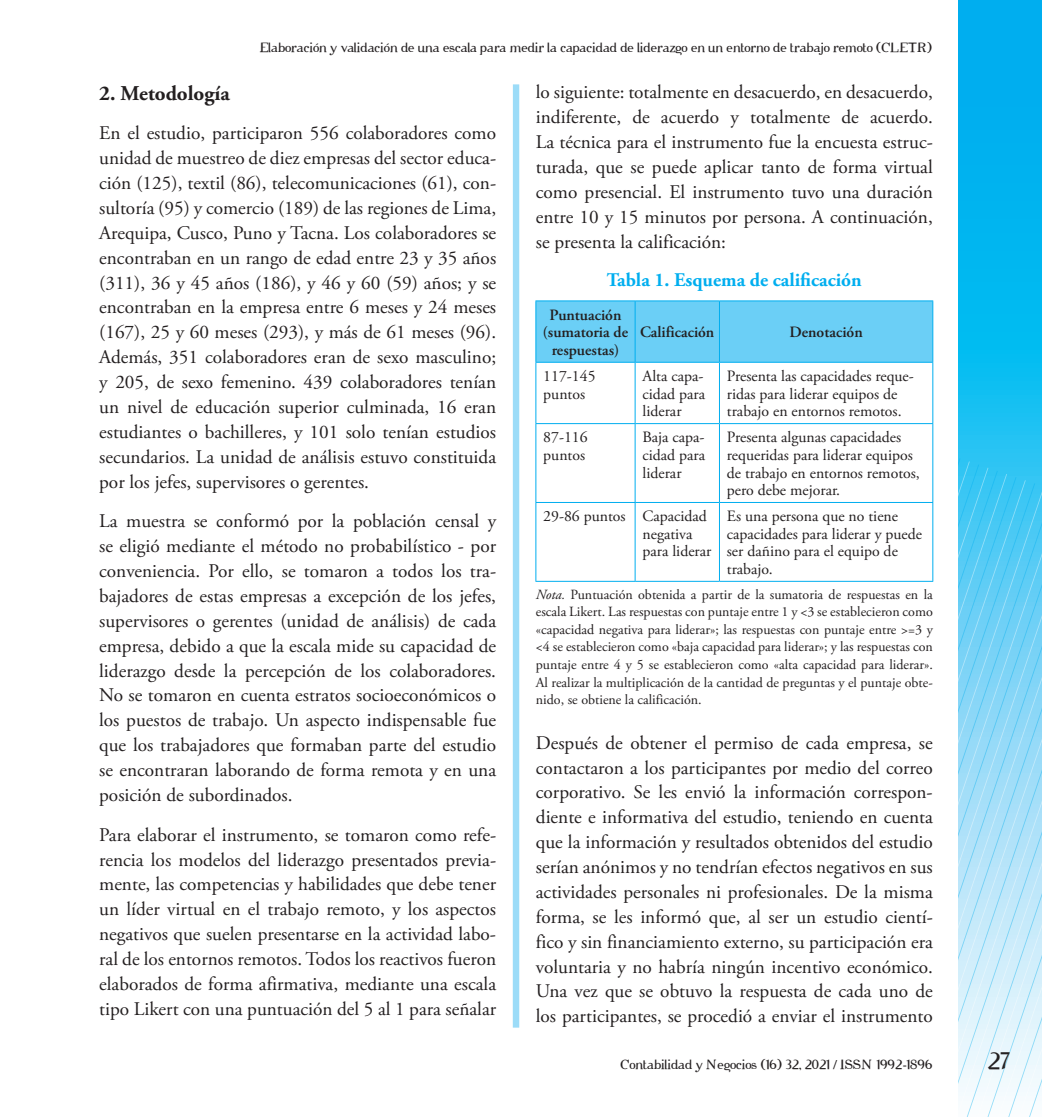
<style>
.page{position:relative;width:1042px;height:1117px;background:#fff}
.page>*{position:absolute;margin:0;border:0;box-sizing:border-box;transform-origin:0 0}
.t1{font:21.88px "Cipher";color:#231f20}
.t2{font:700 21px "Adobe Garamond Pro";color:#231f20}
.t3{font:19.25px/24.8px "Adobe Garamond Pro";color:#231f20;text-align:justify}
.t4{font:700 19.25px "Adobe Garamond Pro";color:#00aeef}
.t5{font:15.75px/17.5px "Adobe Garamond Pro";color:#231f20}
.t6{font:600 15.75px/17.5px "Adobe Garamond Pro";color:#231f20;text-align:center}
.t7{font:14px/17.5px "Adobe Garamond Pro";color:#231f20;text-align:justify}
.t8{font:12.25px "Cipher";color:#231f20}
.s1{font-style:italic}
</style>
<div class="page">
<svg style="left:958px;top:0;width:84px;height:486px;background:#07b7f0"></svg>
<svg style="left:958px;top:552px;width:84px;height:564px;background:#a4e0f8"></svg>
<svg style="left:968px;top:558px;width:74px;height:558px;background:#abe2f8"></svg>
<div style="left:513px;top:84px;width:6px;height:943px;background:#9cdcf8"></div>
<div style="left:536px;top:301px;width:396px;height:61px;background:#6bcff6"></div>
<hr style="left:535px;top:300px;width:100px;height:1px;background:#00aeef">
<hr style="left:535px;top:301px;width:1px;height:61px;background:#00aeef">
<hr style="left:635px;top:300px;width:84px;height:1px;background:#00aeef">
<hr style="left:635px;top:301px;width:1px;height:61px;background:#00aeef">
<hr style="left:719px;top:300px;width:214px;height:1px;background:#00aeef">
<hr style="left:719px;top:301px;width:1px;height:61px;background:#00aeef">
<hr style="left:932px;top:301px;width:1px;height:61px;background:#00aeef">
<hr style="left:535px;top:362px;width:100px;height:1px;background:#00aeef">
<hr style="left:635px;top:362px;width:84px;height:1px;background:#00aeef">
<hr style="left:719px;top:362px;width:214px;height:1px;background:#00aeef">
<hr style="left:535px;top:580px;width:100px;height:1px;background:#00aeef">
<hr style="left:635px;top:580px;width:84px;height:1px;background:#00aeef">
<hr style="left:719px;top:580px;width:214px;height:1px;background:#00aeef">
<hr style="left:535px;top:362px;width:1px;height:61px;background:#00aeef">
<hr style="left:635px;top:362px;width:1px;height:61px;background:#00aeef">
<hr style="left:719px;top:362px;width:1px;height:61px;background:#00aeef">
<hr style="left:932px;top:362px;width:1px;height:61px;background:#00aeef">
<hr style="left:535px;top:423px;width:100px;height:1px;background:#00aeef">
<hr style="left:535px;top:424px;width:1px;height:78px;background:#00aeef">
<hr style="left:635px;top:423px;width:84px;height:1px;background:#00aeef">
<hr style="left:635px;top:424px;width:1px;height:78px;background:#00aeef">
<hr style="left:719px;top:423px;width:214px;height:1px;background:#00aeef">
<hr style="left:719px;top:424px;width:1px;height:78px;background:#00aeef">
<hr style="left:932px;top:424px;width:1px;height:78px;background:#00aeef">
<hr style="left:535px;top:502px;width:100px;height:1px;background:#00aeef">
<hr style="left:535px;top:503px;width:1px;height:77px;background:#00aeef">
<hr style="left:635px;top:502px;width:84px;height:1px;background:#00aeef">
<hr style="left:635px;top:503px;width:1px;height:77px;background:#00aeef">
<hr style="left:719px;top:502px;width:214px;height:1px;background:#00aeef">
<hr style="left:719px;top:503px;width:1px;height:77px;background:#00aeef">
<hr style="left:932px;top:503px;width:1px;height:77px;background:#00aeef">
<p class="t8" style="left:260px;top:40px;width:674px">Elaboración y validación de una escala para medir la capacidad de liderazgo en un entorno de trabajo remoto (CLETR)</p>
<p class="t2" style="left:99px;top:81px;width:132px">2. Metodología</p>
<p class="t3" style="left:99px;top:121px;width:398px">En el estudio, participaron 556 colaboradores como unidad de muestreo de diez empresas del sector educa&shy;ción (125), textil (86), telecomunicaciones (61), con&shy;sultoría (95) y comercio (189) de las regiones de Lima, Arequipa, Cusco, Puno y Tacna. Los colaboradores se encontraban en un rango de edad entre 23 y 35 años (311), 36 y 45 años (186), y 46 y 60 (59) años; y se encontraban en la empresa entre 6 meses y 24 meses (167), 25 y 60 meses (293), y más de 61 meses (96).<br>Además, 351 colaboradores eran de sexo masculino; y 205, de sexo femenino. 439 colaboradores tenían un nivel de educación superior culminada, 16 eran estudiantes o bachilleres, y 101 solo tenían estudios secundarios. La unidad de análisis estuvo constituida por los jefes, supervisores o gerentes.</p>
<p class="t3" style="left:99px;top:509px;width:398px">La muestra se conformó por la población censal y se eligió mediante el método no probabilístico - por conveniencia. Por ello, se tomaron a todos los tra&shy;bajadores de estas empresas a excepción de los jefes, supervisores o gerentes (unidad de análisis) de cada empresa, debido a que la escala mide su capacidad de liderazgo desde la percepción de los colaboradores.<br>No se tomaron en cuenta estratos socioeconómicos o los puestos de trabajo. Un aspecto indispensable fue que los trabajadores que formaban parte del estudio se encontraran laborando de forma remota y en una posición de subordinados.</p>
<p class="t3" style="left:99px;top:822px;width:398px">Para elaborar el instrumento, se tomaron como refe&shy;rencia los modelos del liderazgo presentados previa&shy;mente, las competencias y habilidades que debe tener un líder virtual en el trabajo remoto, y los aspectos negativos que suelen presentarse en la actividad labo&shy;ral de los entornos remotos. Todos los reactivos fueron elaborados de forma afirmativa, mediante una escala tipo Likert con una puntuación del 5 al 1 para señalar</p>
<p class="t3" style="left:536px;top:80px;width:398px">lo siguiente: totalmente en desacuerdo, en desacuerdo, indiferente, de acuerdo y totalmente de acuerdo.<br>La técnica para el instrumento fue la encuesta estruc&shy;turada, que se puede aplicar tanto de forma virtual como presencial. El instrumento tuvo una duración entre 10 y 15 minutos por persona. A continuación, se presenta la calificación:</p>
<p class="t4" style="left:607px;top:268px;width:256px">Tabla 1. Esquema de calificación</p>
<p class="t6" style="left:543px;top:306px;width:87px">Puntuación (sumatoria de respuestas)</p>
<p class="t6" style="left:640px;top:323px;width:76px">Calificación</p>
<p class="t6" style="left:789px;top:323px;width:75px">Denotación</p>
<p class="t5" style="left:543px;top:368px;width:54px">117-145 puntos</p>
<p class="t5" style="left:642px;top:368px;width:64px;text-align:justify">Alta capa&shy;cidad para liderar</p>
<p class="t5" style="left:727px;top:368px;width:188px">Presenta las capacidades reque&shy;ridas para liderar equipos de trabajo en entornos remotos.</p>
<p class="t5" style="left:543px;top:429px;width:46px">87-116 puntos</p>
<p class="t5" style="left:642px;top:429px;width:64px;text-align:justify">Baja capa&shy;cidad para liderar</p>
<p class="t5" style="left:727px;top:429px;width:194px">Presenta algunas capacidades requeridas para liderar equipos de trabajo en entornos remotos, pero debe mejorar.</p>
<p class="t5" style="left:642px;top:508px;width:70px;text-indent:-99px">29-86 puntos Capacidad negativa para liderar</p>
<p class="t5" style="left:727px;top:508px;width:197px">Es una persona que no tiene capacidades para liderar y puede ser dañino para el equipo de trabajo.</p>
<p class="t7" style="left:536px;top:586px;width:398px"><span class="s1">Nota.</span> Puntuación obtenida a partir de la sumatoria de respuestas en la escala Likert. Las respuestas con puntaje entre 1 y &lt;3 se establecieron como «capacidad negativa para liderar»; las respuestas con puntaje entre &gt;=3 y &lt;4 se establecieron como «baja capacidad para liderar»; y las respuestas con puntaje entre 4 y 5 se establecieron como «alta capacidad para liderar».<br>Al realizar la multiplicación de la cantidad de preguntas y el puntaje obte&shy;nido, se obtiene la calificación.</p>
<p class="t3" style="left:536px;top:730px;width:398px">Después de obtener el permiso de cada empresa, se contactaron a los participantes por medio del correo corporativo. Se les envió la información correspon&shy;diente e informativa del estudio, teniendo en cuenta que la información y resultados obtenidos del estudio serían anónimos y no tendrían efectos negativos en sus actividades personales ni profesionales. De la misma forma, se les informó que, al ser un estudio cientí&shy;fico y sin financiamiento externo, su participación era voluntaria y no habría ningún incentivo económico.<br>Una vez que se obtuvo la respuesta de cada uno de los participantes, se procedió a enviar el instrumento</p>
<p class="t8" style="left:621px;top:1057px;width:313px">Contabilidad y Negocios (16) 32, 2021 / ISSN 1992-1896</p>
<p class="t1" style="left:988px;top:1047px;width:25px">27</p>
</div>
